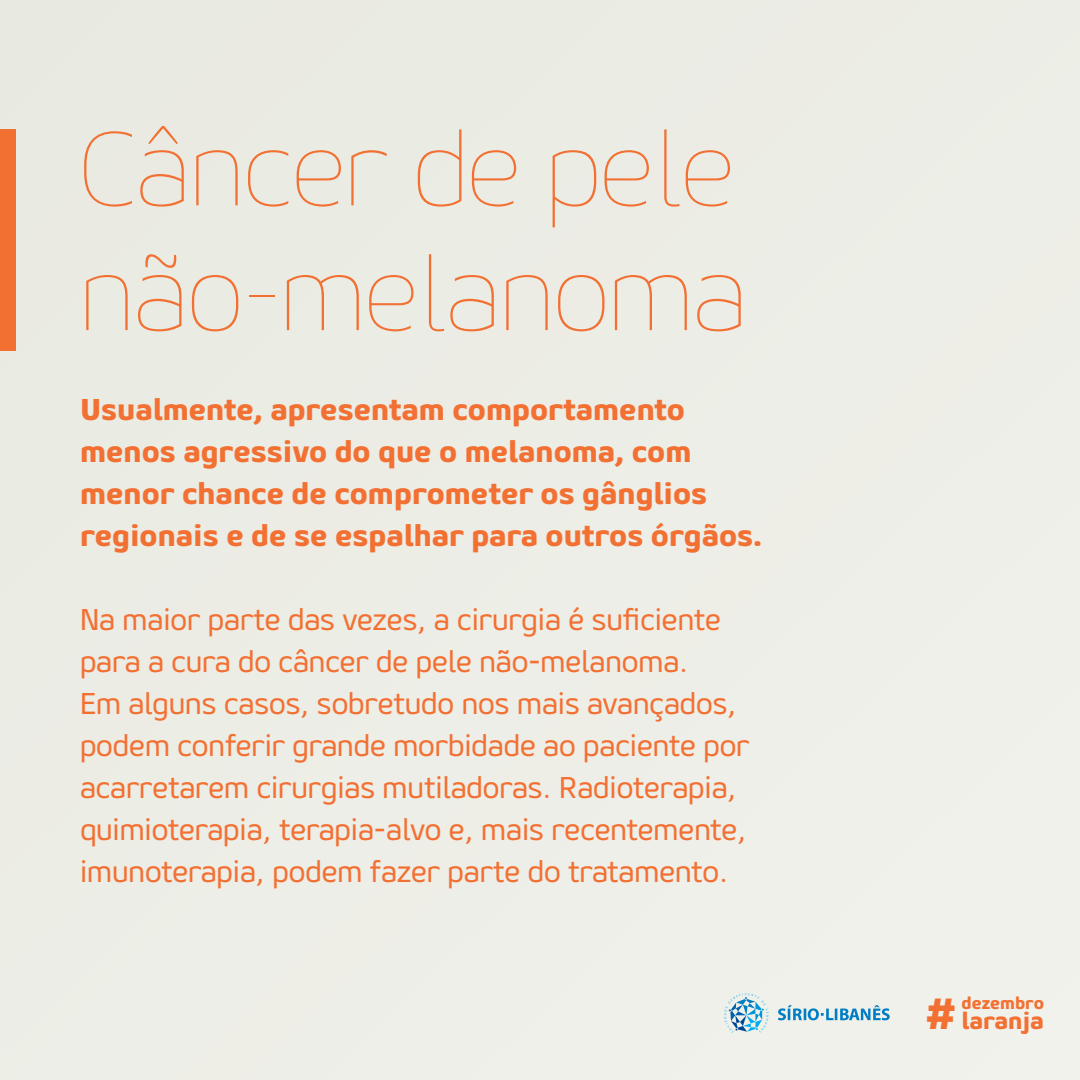
<style>
.page{position:relative;width:1080px;height:1080px;background:#ecede6}
.page>*{position:absolute;margin:0;border:0;box-sizing:border-box;transform-origin:0 0}
.t1{font:100 104px/124.8px "Geon";color:#f37033}
.t2{font:800 43.5px "Geon";color:#f37033}
.t3{font:30px/42px "Geon";color:#f37033}
.t4{font:800 30px/42px "Geon";color:#f37033}
.t5{font:800 23.8px "Geon";color:#f37033}
.t6{font:800 17.1px "Geon";color:#f37033}
</style>
<div class="page">
<svg style="left:778px;top:1005px;width:112px;height:15px"></svg>
<svg style="left:724px;top:993px;width:45px;height:40px"></svg>
<div style="left:0;top:129px;width:16px;height:222px;background:#f37033"></div>
<h1 class="t1" style="left:80px;top:105px;width:668px">Câncer de pele não-melanoma</h1>
<p class="t4" style="left:80px;top:387px;width:684px">Usualmente, apresentam comportamento menos agressivo do que o melanoma, com menor chance de comprometer os gânglios regionais e de se espalhar para outros órgãos.</p>
<p class="t3" style="left:80px;top:598px;width:671px">Na maior parte das vezes, a cirurgia é suficiente para a cura do câncer de pele não-melanoma.<br>Em alguns casos, sobretudo nos mais avançados, podem conferir grande morbidade ao paciente por acarretarem cirurgias mutiladoras. Radioterapia, quimioterapia, terapia-alvo e, mais recentemente, imunoterapia, podem fazer parte do tratamento.</p>
<h2 class="t2" style="left:925px;top:984px;width:33px">#</h2>
<p class="t6" style="left:962px;top:992px;width:84px">dezembro</p>
<p class="t5" style="left:962px;top:1004px;width:84px">laranja</p>
</div>
